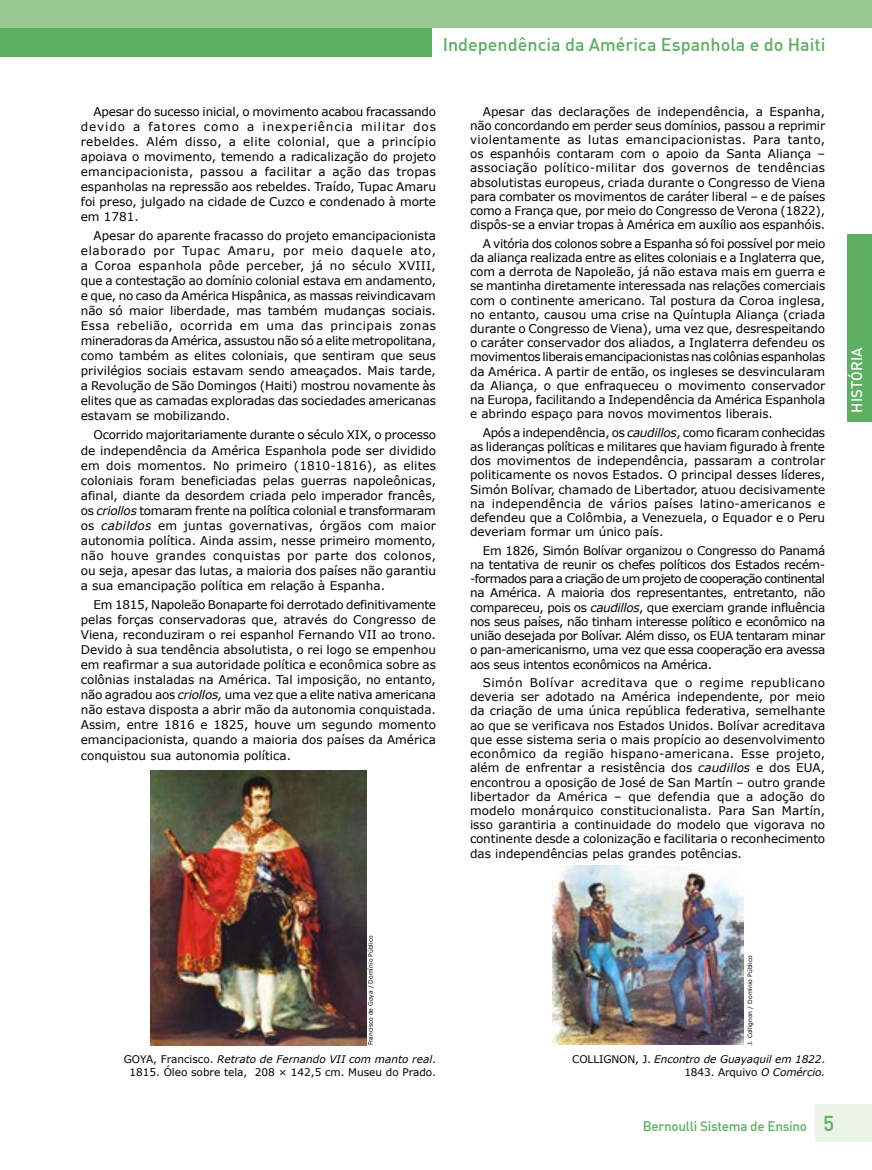
<style>
.page{position:relative;width:872px;height:1170px;background:#fff}
.page>*{position:absolute;margin:0;border:0;box-sizing:border-box;transform-origin:0 0}
.t1{font:500 18px "DIN";color:#5daf62}
.t2{font:500 15px "DIN";color:#fff}
.t3{font:500 13.5px "DIN Alternate";letter-spacing:-.02em;color:#5daf62}
.t4{font:12px/14.2px "Verdana";color:#000;text-align:justify}
.t5{font:10.5px/13.5px "Verdana";color:#000;text-align:center}
.t6{font:italic 10.5px/13.6px "Verdana";letter-spacing:-.01em;color:#000;text-align:right}
.t7{font:6px "Verdana";color:#000}
.s1{font-style:italic}
.s2{font-style:normal}
.s3{font-family:"DIN";font-size:21px}
</style>
<div class="page">
<div style="left:0;top:28px;width:673px;height:28px;background:#5daf62"></div>
<div style="left:0;top:0;width:872px;height:28px;background:#98c791"></div>
<div style="left:847px;top:234px;width:25px;height:187px;background:#5daf62"></div>
<div style="left:815px;top:1104px;width:57px;height:37px;background:#ebf3e9"></div>
<img style="left:151px;top:770px;width:215px;height:274px">
<img style="left:552px;top:865px;width:191px;height:179px">
<div style="left:432px;top:28px;width:440px;height:29px;background:#fff"></div>
<h1 class="t1" style="left:443px;top:33px;width:384px">Independência da América Espanhola e do Haiti</h1>
<p class="t4" style="left:81px;top:103px;width:357px;line-height:15px;text-indent:13px">Apesar do sucesso inicial, o movimento acabou fracassando devido a fatores como a inexperiência militar dos rebeldes. Além disso, a elite colonial, que a princípio apoiava o movimento, temendo a radicalização do projeto emancipacionista, passou a facilitar a ação das tropas espanholas na repressão aos rebeldes. Traído, Tupac Amaru foi preso, julgado na cidade de Cuzco e condenado à morte em 1781.</p>
<p class="t4" style="left:81px;top:228px;width:357px;line-height:15px;text-indent:13px">Apesar do aparente fracasso do projeto emancipacionista elaborado por Tupac Amaru, por meio daquele ato, a Coroa espanhola pôde perceber, já no século XVIII, que a contestação ao domínio colonial estava em andamento, e que, no caso da América Hispânica, as massas reivindicavam não só maior liberdade, mas também mudanças sociais.<br>Essa rebelião, ocorrida em uma das principais zonas mineradoras da América, assustou não só a elite metropolitana, como também as elites coloniais, que sentiram que seus privilégios sociais estavam sendo ameaçados. Mais tarde, a Revolução de São Domingos (Haiti) mostrou novamente às elites que as camadas exploradas das sociedades americanas estavam se mobilizando.</p>
<p class="t4" style="left:81px;top:427px;width:357px;line-height:15px;text-indent:13px">Ocorrido majoritariamente durante o século XIX, o processo de independência da América Espanhola pode ser dividido em dois momentos. No primeiro (1810-1816), as elites coloniais foram beneficiadas pelas guerras napoleônicas, afinal, diante da desordem criada pelo imperador francês, os <span class="s1">criollos</span> tomaram frente na política colonial e transformaram os <span class="s1">cabildos</span> em juntas governativas, órgãos com maior autonomia política. Ainda assim, nesse primeiro momento, não houve grandes conquistas por parte dos colonos, ou seja, apesar das lutas, a maioria dos países não garantiu a sua emancipação política em relação à Espanha.</p>
<p class="t4" style="left:81px;top:597px;width:357px;line-height:15.1px;text-indent:13px">Em 1815, Napoleão Bonaparte foi derrotado definitivamente pelas forças conservadoras que, através do Congresso de Viena, reconduziram o rei espanhol Fernando VII ao trono.<br>Devido à sua tendência absolutista, o rei logo se empenhou em reafirmar a sua autoridade política e econômica sobre as colônias instaladas na América. Tal imposição, no entanto, não agradou aos <span class="s1">criollos,</span> uma vez que a elite nativa americana não estava disposta a abrir mão da autonomia conquistada.<br>Assim, entre 1816 e 1825, houve um segundo momento emancipacionista, quando a maioria dos países da América conquistou sua autonomia política.</p>
<p class="t4" style="left:470px;top:104px;width:357px;text-indent:13px">Apesar das declarações de independência, a Espanha, não concordando em perder seus domínios, passou a reprimir violentamente as lutas emancipacionistas. Para tanto, os espanhóis contaram com o apoio da Santa Aliança – associação político-militar dos governos de tendências absolutistas europeus, criada durante o Congresso de Viena para combater os movimentos de caráter liberal – e de países como a França que, por meio do Congresso de Verona (1822), dispôs-se a enviar tropas à América em auxílio aos espanhóis.</p>
<p class="t4" style="left:470px;top:236px;width:357px;text-indent:13px">A vitória dos colonos sobre a Espanha só foi possível por meio da aliança realizada entre as elites coloniais e a Inglaterra que, com a derrota de Napoleão, já não estava mais em guerra e se mantinha diretamente interessada nas relações comerciais com o continente americano. Tal postura da Coroa inglesa, no entanto, causou uma crise na Quíntupla Aliança (criada durante o Congresso de Viena), uma vez que, desrespeitando o caráter conservador dos aliados, a Inglaterra defendeu os movimentos liberais emancipacionistas nas colônias espanholas da América. A partir de então, os ingleses se desvincularam da Aliança, o que enfraqueceu o movimento conservador na Europa, facilitando a Independência da América Espanhola e abrindo espaço para novos movimentos liberais.</p>
<p class="t4" style="left:470px;top:425px;width:357px;text-indent:13px">Após a independência, os <span class="s1">caudillos</span>, como ficaram conhecidas as lideranças políticas e militares que haviam figurado à frente dos movimentos de independência, passaram a controlar politicamente os novos Estados. O principal desses líderes, Simón Bolívar, chamado de Libertador, atuou decisivamente na independência de vários países latino-americanos e defendeu que a Colômbia, a Venezuela, o Equador e o Peru deveriam formar um único país.</p>
<p class="t4" style="left:470px;top:543px;width:357px;text-indent:13px">Em 1826, Simón Bolívar organizou o Congresso do Panamá na tentativa de reunir os chefes políticos dos Estados recém--formados para a criação de um projeto de cooperação continental na América. A maioria dos representantes, entretanto, não compareceu, pois os <span class="s1">caudillos</span>, que exerciam grande influência nos seus países, não tinham interesse político e econômico na união desejada por Bolívar. Além disso, os EUA tentaram minar o pan-americanismo, uma vez que essa cooperação era avessa aos seus intentos econômicos na América.</p>
<p class="t4" style="left:470px;top:675px;width:357px;text-indent:13px">Simón Bolívar acreditava que o regime republicano deveria ser adotado na América independente, por meio da criação de uma única república federativa, semelhante ao que se verificava nos Estados Unidos. Bolívar acreditava que esse sistema seria o mais propício ao desenvolvimento econômico da região hispano-americana. Esse projeto, além de enfrentar a resistência dos <span class="s1">caudillos</span> e dos EUA, encontrou a oposição de José de San Martín – outro grande libertador da América – que defendia que a adoção do modelo monárquico constitucionalista. Para San Martín, isso garantiria a continuidade do modelo que vigorava no continente desde a colonização e facilitaria o reconhecimento das independências pelas grandes potências.</p>
<p class="t2" style="left:847px;top:412px;width:67px;rotate:-90deg">HISTÓRIA</p>
<p class="t7" style="left:366px;top:1045px;width:111px;rotate:-90deg">Francisco de Goya / Domínio Público</p>
<p class="t5" style="left:124px;top:1052px;width:314px">GOYA, Francisco. <span class="s1">Retrato de Fernando VII com manto real</span>.<br>1815. Óleo sobre tela, 208 × 142,5 cm. Museu do Prado.</p>
<p class="t7" style="left:746px;top:1045px;width:91px;rotate:-90deg">J. Collignon / Domínio Público</p>
<p class="t6" style="left:572px;top:1051px;width:254px"><span class="s2">COLLIGNON, J.</span> Encontro de Guayaquil em 1822<span class="s2">.<br>1843. Arquivo</span> O Comércio.</p>
<p class="t3" style="left:643px;top:1117px;width:193px">Bernoulli Sistema de Ensino <span class="s3">5</span></p>
</div>
